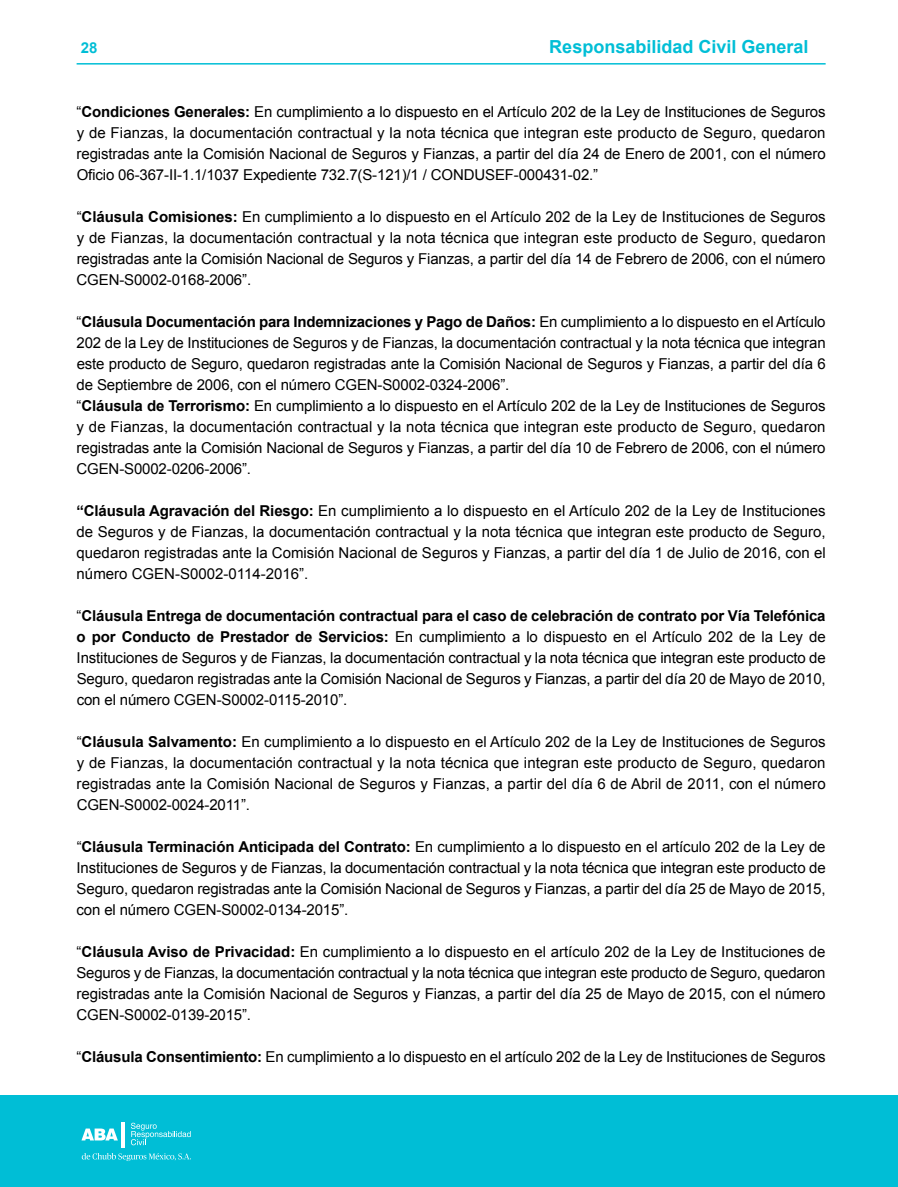
<style>
.page{position:relative;width:898px;height:1187px;background:#fff}
.page>*{position:absolute;margin:0;border:0;box-sizing:border-box;transform-origin:0 0}
.t1{font:700 18px "Arial";color:#00bed6}
.t2{font:15px/21px "Arial";letter-spacing:-.01em;color:#000;text-align:justify}
.t3{font:700 15px "Arial";color:#00bed6}
.s1{font-weight:700}
</style>
<div class="page">
<hr style="left:77px;top:63px;width:748px;height:2px;background:#00bed6">
<div style="left:0;top:1095px;width:897px;height:91px;background:#00bed6"></div>
<svg style="left:131px;top:1122px;width:60px;height:23px"></svg>
<svg style="left:81px;top:1128px;width:37px;height:12px"></svg>
<hr style="left:121px;top:1121px;width:4px;height:25px;background:#fff">
<svg style="left:82px;top:1153px;width:109px;height:7px"></svg>
<p class="t3" style="left:81px;top:38px;width:18px">28</p>
<p class="t1" style="left:549px;top:34px;width:261px">Responsabilidad Civil General</p>
<p class="t2" style="left:77px;top:101px;width:750px">“<span class="s1">Condiciones Generales:</span> En cumplimiento a lo dispuesto en el Artículo 202 de la Ley de Instituciones de Seguros y de Fianzas, la documentación contractual y la nota técnica que integran este producto de Seguro, quedaron registradas ante la Comisión Nacional de Seguros y Fianzas, a partir del día 24 de Enero de 2001, con el número Oficio 06-367-II-1.1/1037 Expediente 732.7(S-121)/1 / CONDUSEF-000431-02.”</p>
<p class="t2" style="left:77px;top:206px;width:750px">“<span class="s1">Cláusula Comisiones:</span> En cumplimiento a lo dispuesto en el Artículo 202 de la Ley de Instituciones de Seguros y de Fianzas, la documentación contractual y la nota técnica que integran este producto de Seguro, quedaron registradas ante la Comisión Nacional de Seguros y Fianzas, a partir del día 14 de Febrero de 2006, con el número CGEN-S0002-0168-2006”.</p>
<p class="t2" style="left:77px;top:311px;width:750px;text-align:left">“<span class="s1">Cláusula Documentación para Indemnizaciones y Pago de Daños:</span> En cumplimiento a lo dispuesto en el Artículo 202 de la Ley de Instituciones de Seguros y de Fianzas, la documentación contractual y la nota técnica que integran este producto de Seguro, quedaron registradas ante la Comisión Nacional de Seguros y Fianzas, a partir del día 6 de Septiembre de 2006, con el número CGEN-S0002-0324-2006”.<br>“<span class="s1">Cláusula de Terrorismo:</span> En cumplimiento a lo dispuesto en el Artículo 202 de la Ley de Instituciones de Seguros y de Fianzas, la documentación contractual y la nota técnica que integran este producto de Seguro, quedaron registradas ante la Comisión Nacional de Seguros y Fianzas, a partir del día 10 de Febrero de 2006, con el número CGEN-S0002-0206-2006”.</p>
<p class="t2" style="left:77px;top:500px;width:750px"><span class="s1">“Cláusula Agravación del Riesgo:</span> En cumplimiento a lo dispuesto en el Artículo 202 de la Ley de Instituciones de Seguros y de Fianzas, la documentación contractual y la nota técnica que integran este producto de Seguro, quedaron registradas ante la Comisión Nacional de Seguros y Fianzas, a partir del día 1 de Julio de 2016, con el número CGEN-S0002-0114-2016”.</p>
<p class="t2" style="left:77px;top:605px;width:750px">“<span class="s1">Cláusula Entrega de documentación contractual para el caso de celebración de contrato por Vía Telefónica o por Conducto de Prestador de Servicios:</span> En cumplimiento a lo dispuesto en el Artículo 202 de la Ley de Instituciones de Seguros y de Fianzas, la documentación contractual y la nota técnica que integran este producto de Seguro, quedaron registradas ante la Comisión Nacional de Seguros y Fianzas, a partir del día 20 de Mayo de 2010, con el número CGEN-S0002-0115-2010”.</p>
<p class="t2" style="left:77px;top:731px;width:750px">“<span class="s1">Cláusula Salvamento:</span> En cumplimiento a lo dispuesto en el Artículo 202 de la Ley de Instituciones de Seguros y de Fianzas, la documentación contractual y la nota técnica que integran este producto de Seguro, quedaron registradas ante la Comisión Nacional de Seguros y Fianzas, a partir del día 6 de Abril de 2011, con el número CGEN-S0002-0024-2011”.</p>
<p class="t2" style="left:77px;top:836px;width:750px">“<span class="s1">Cláusula Terminación Anticipada del Contrato:</span> En cumplimiento a lo dispuesto en el artículo 202 de la Ley de Instituciones de Seguros y de Fianzas, la documentación contractual y la nota técnica que integran este producto de Seguro, quedaron registradas ante la Comisión Nacional de Seguros y Fianzas, a partir del día 25 de Mayo de 2015, con el número CGEN-S0002-0134-2015”.</p>
<p class="t2" style="left:77px;top:941px;width:750px">“<span class="s1">Cláusula Aviso de Privacidad:</span> En cumplimiento a lo dispuesto en el artículo 202 de la Ley de Instituciones de Seguros y de Fianzas, la documentación contractual y la nota técnica que integran este producto de Seguro, quedaron registradas ante la Comisión Nacional de Seguros y Fianzas, a partir del día 25 de Mayo de 2015, con el número CGEN-S0002-0139-2015”.</p>
<p class="t2" style="left:77px;top:1046px;width:750px">“<span class="s1">Cláusula Consentimiento:</span> En cumplimiento a lo dispuesto en el artículo 202 de la Ley de Instituciones de Seguros</p>
</div>
